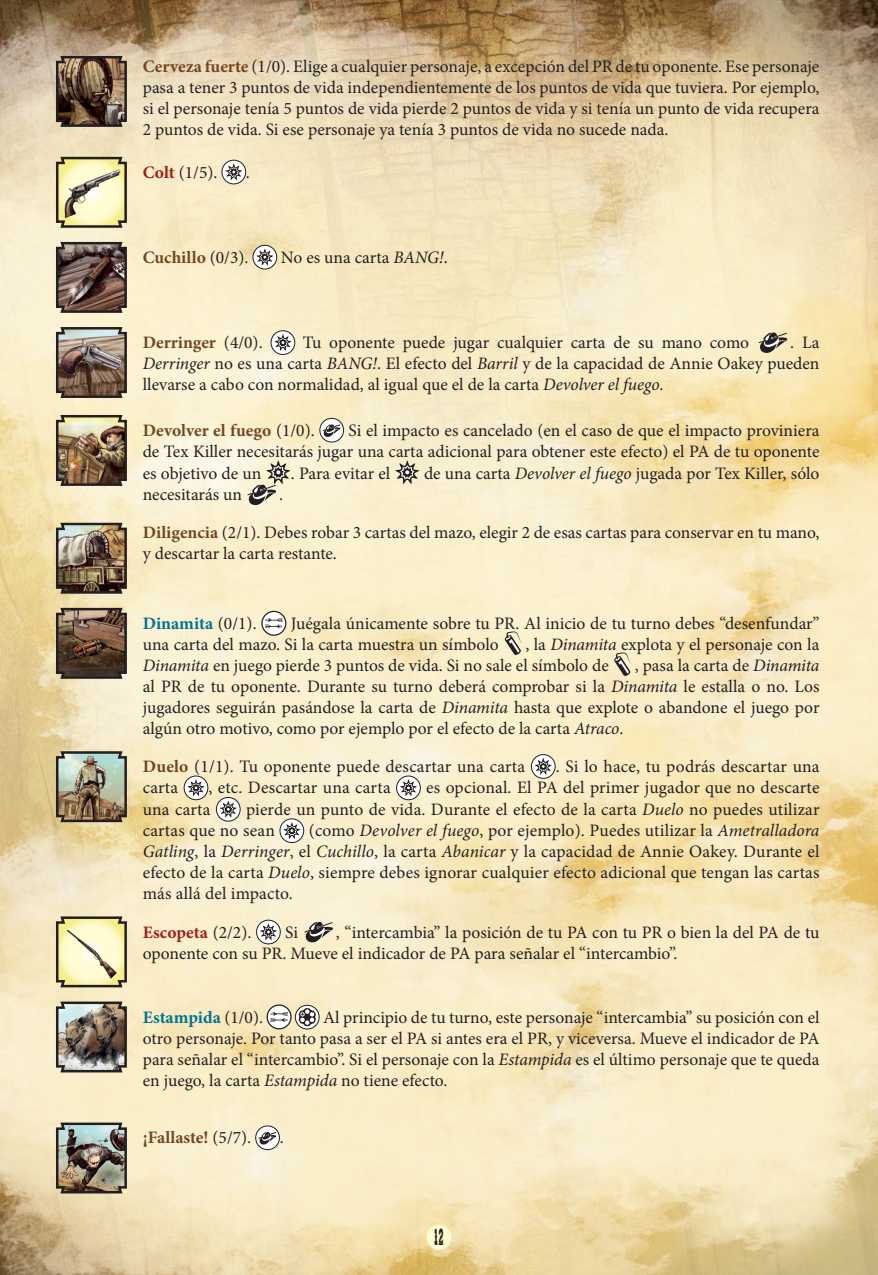
<style>
.page{position:relative;width:878px;height:1275px;background:#fff}
.page>*{position:absolute;margin:0;border:0;box-sizing:border-box;transform-origin:0 0}
.t1{font:22.5px "Saloon After";color:#231f20}
.t2{font:17.5px/21px "Minion Pro";color:#231f20;text-align:justify}
.t3{font:700 17.5px "Minion Pro";color:#724620}
.t4{font:700 17.5px "Minion Pro";color:#007292}
.t5{font:700 17.5px "Minion Pro";letter-spacing:.005em;color:#a41e15}
.s1{font-weight:700;color:#724620}
.s2{font-weight:700;color:#a41e15}
.s3{font-weight:400;color:#231f20}
.s4{font-style:italic}
</style>
<div class="page">
<img style="left:0;top:0;width:877px;height:1274px">
<img style="left:55px;top:55px;width:73px;height:73px">
<svg style="left:55px;top:155px;width:73px;height:74px;background:#cdc79e"></svg>
<svg style="left:222px;top:160px;width:23px;height:24px"></svg>
<svg style="left:225px;top:163px;width:17px;height:17px"></svg>
<div style="left:221px;top:160px;width:25px;height:24px;border:1px solid #231f20;border-radius:50%"></div>
<svg style="left:55px;top:241px;width:73px;height:73px;background:#6c5850"></svg>
<svg style="left:253px;top:245px;width:23px;height:24px"></svg>
<svg style="left:256px;top:249px;width:17px;height:16px"></svg>
<div style="left:252px;top:245px;width:25px;height:24px;border:1px solid #231f20;border-radius:50%"></div>
<img style="left:55px;top:326px;width:73px;height:73px">
<svg style="left:271px;top:331px;width:24px;height:23px"></svg>
<svg style="left:274px;top:334px;width:17px;height:17px"></svg>
<div style="left:270px;top:330px;width:25px;height:25px;border:1px solid #231f20;border-radius:50%"></div>
<svg style="left:758px;top:331px;width:32px;height:22px"></svg>
<img style="left:55px;top:413px;width:73px;height:74px">
<svg style="left:320px;top:418px;width:23px;height:24px"></svg>
<svg style="left:322px;top:423px;width:20px;height:14px"></svg>
<div style="left:319px;top:418px;width:25px;height:24px;border:1px solid #231f20;border-radius:50%"></div>
<svg style="left:395px;top:460px;width:24px;height:24px"></svg>
<svg style="left:247px;top:460px;width:43px;height:45px;background:#c7c0ac"></svg>
<img style="left:55px;top:521px;width:73px;height:74px">
<svg style="left:55px;top:606px;width:73px;height:74px;background:#6b5644"></svg>
<svg style="left:262px;top:611px;width:24px;height:24px"></svg>
<svg style="left:265px;top:618px;width:18px;height:10px"></svg>
<div style="left:261px;top:610px;width:25px;height:25px;border:1px solid #231f20;border-radius:50%"></div>
<svg style="left:504px;top:631px;width:18px;height:23px"></svg>
<svg style="left:613px;top:652px;width:19px;height:23px"></svg>
<img style="left:55px;top:749px;width:73px;height:74px">
<svg style="left:531px;top:754px;width:24px;height:24px"></svg>
<svg style="left:534px;top:757px;width:17px;height:17px"></svg>
<div style="left:531px;top:754px;width:24px;height:24px;border:1px solid #231f20;border-radius:50%"></div>
<svg style="left:184px;top:775px;width:24px;height:24px"></svg>
<svg style="left:187px;top:779px;width:17px;height:17px"></svg>
<div style="left:184px;top:775px;width:24px;height:25px;border:1px solid #231f20;border-radius:50%"></div>
<svg style="left:396px;top:775px;width:24px;height:24px"></svg>
<svg style="left:400px;top:779px;width:17px;height:17px"></svg>
<div style="left:396px;top:775px;width:24px;height:25px;border:1px solid #231f20;border-radius:50%"></div>
<svg style="left:216px;top:797px;width:24px;height:24px"></svg>
<svg style="left:220px;top:800px;width:17px;height:17px"></svg>
<div style="left:216px;top:796px;width:24px;height:25px;border:1px solid #231f20;border-radius:50%"></div>
<svg style="left:280px;top:818px;width:23px;height:24px"></svg>
<svg style="left:283px;top:822px;width:17px;height:16px"></svg>
<div style="left:279px;top:818px;width:25px;height:24px;border:1px solid #231f20;border-radius:50%"></div>
<svg style="left:55px;top:915px;width:73px;height:73px;background:#d7d1a4"></svg>
<svg style="left:256px;top:919px;width:24px;height:24px"></svg>
<svg style="left:260px;top:923px;width:17px;height:17px"></svg>
<div style="left:256px;top:919px;width:24px;height:25px;border:1px solid #231f20;border-radius:50%"></div>
<svg style="left:304px;top:920px;width:32px;height:22px"></svg>
<img style="left:55px;top:1000px;width:73px;height:73px">
<svg style="left:267px;top:1004px;width:24px;height:24px"></svg>
<svg style="left:270px;top:1011px;width:18px;height:10px"></svg>
<div style="left:266px;top:1004px;width:25px;height:25px;border:1px solid #231f20;border-radius:50%"></div>
<svg style="left:295px;top:1005px;width:24px;height:23px"></svg>
<svg style="left:298px;top:1007px;width:18px;height:18px"></svg>
<div style="left:295px;top:1004px;width:24px;height:25px;border:1px solid #231f20;border-radius:50%"></div>
<img style="left:55px;top:1121px;width:73px;height:73px">
<svg style="left:255px;top:1125px;width:24px;height:24px"></svg>
<svg style="left:258px;top:1131px;width:20px;height:13px"></svg>
<div style="left:255px;top:1125px;width:25px;height:24px;border:1px solid #231f20;border-radius:50%"></div>
<div style="left:426px;top:1224px;width:25px;height:25px;background:#fffbd3;border-radius:50%"></div>
<p class="t2" style="left:143px;top:56px;width:678px"><span class="s1">Cerveza fuerte</span> (1/0). Elige a cualquier personaje, a excepción del PR de tu oponente. Ese personaje pasa a tener 3 puntos de vida independientemente de los puntos de vida que tuviera. Por ejemplo, si el personaje tenía 5 puntos de vida pierde 2 puntos de vida y si tenía un punto de vida recupera 2 puntos de vida. Si ese personaje ya tenía 3 puntos de vida no sucede nada.</p>
<p class="t2" style="left:143px;top:162px;width:76px"><span class="s2">Colt</span> (1/5).</p>
<p class="t2" style="left:246px;top:162px;width:5px">.</p>
<p class="t3" style="left:143px;top:245px;width:107px">Cuchillo <span class="s3">(0/3).</span></p>
<p class="t2" style="left:281px;top:247px;width:168px">No es una carta <span class="s4">BANG!</span>.</p>
<p class="t3" style="left:143px;top:330px;width:121px">Derringer <span class="s3">(4/0).</span></p>
<p class="t2" style="left:303px;top:332px;width:447px">Tu oponente puede jugar cualquier carta de su mano como</p>
<p class="t2" style="left:143px;top:332px;width:678px;text-indent:647px">. La <span class="s4">Derringer</span> no es una carta <span class="s4">BANG!</span>. El efecto del <span class="s4">Barril</span> y de la capacidad de Annie Oakey pueden llevarse a cabo con normalidad, al igual que el de la carta <span class="s4">Devolver el fuego</span>.</p>
<p class="t3" style="left:143px;top:418px;width:173px">Devolver el fuego <span class="s3">(1/0).</span></p>
<p class="t2" style="left:143px;top:419px;width:678px;text-indent:206px">Si el impacto es cancelado (en el caso de que el impacto proviniera de Tex Killer necesitarás jugar una carta adicional para obtener este efecto) el PA de tu oponente es objetivo de un</p>
<p class="t2" style="left:291px;top:462px;width:101px">. Para evitar el</p>
<p class="t2" style="left:424px;top:462px;width:397px">de una carta <span class="s4">Devolver el fuego</span> jugada por Tex Killer, sólo</p>
<p class="t2" style="left:143px;top:484px;width:101px">necesitarás un</p>
<p class="t2" style="left:143px;top:475px;width:678px;line-height:38px;text-indent:136px">.<br><span class="s1">Diligencia</span> (2/1). Debes robar 3 cartas del mazo, elegir 2 de esas cartas para conservar en tu mano,</p>
<p class="t2" style="left:143px;top:543px;width:196px">y descartar la carta restante.</p>
<p class="t2" style="left:143px;top:613px;width:678px;text-indent:148px">Juégala únicamente sobre tu PR. Al inicio de tu turno debes “desenfundar” una carta del mazo. Si la carta muestra un símbolo</p>
<p class="t4" style="left:143px;top:611px;width:115px">Dinamita <span class="s3">(0/1).</span></p>
<p class="t2" style="left:143px;top:634px;width:678px;text-indent:382px">, la <span class="s4">Dinamita</span> explota y el personaje con la<br><span class="s4">Dinamita</span> en juego pierde 3 puntos de vida. Si no sale el símbolo de</p>
<p class="t2" style="left:143px;top:655px;width:678px;text-indent:492px">, pasa la carta de <span class="s4">Dinamita </span>al PR de tu oponente. Durante su turno deberá comprobar si la <span class="s4">Dinamita</span> le estalla o no. Los jugadores seguirán pasándose la carta de <span class="s4">Dinamita</span> hasta que explote o abandone el juego por algún otro motivo, como por ejemplo por el efecto de la carta <span class="s4">Atraco</span>.</p>
<p class="t2" style="left:143px;top:756px;width:384px"><span class="s1">Duelo</span> (1/1). Tu oponente puede descartar una carta</p>
<p class="t2" style="left:555px;top:756px;width:265px">. Si lo hace, tu podrás descartar una</p>
<p class="t2" style="left:143px;top:777px;width:37px">carta</p>
<p class="t2" style="left:208px;top:777px;width:184px">, etc. Descartar una carta</p>
<p class="t2" style="left:426px;top:777px;width:394px">es opcional. El PA del primer jugador que no descarte</p>
<p class="t2" style="left:143px;top:798px;width:69px">una carta</p>
<p class="t2" style="left:143px;top:798px;width:678px;text-indent:103px">pierde un punto de vida. Durante el efecto de la carta <span class="s4">Duelo</span> no puedes utilizar cartas que no sean</p>
<p class="t2" style="left:143px;top:820px;width:678px;text-indent:166px">(como <span class="s4">Devolver el fuego</span>, por ejemplo). Puedes utilizar la <span class="s4">Ametralladora Gatling</span>, la <span class="s4">Derringer</span>, el <span class="s4">Cuchillo</span>, la carta <span class="s4">Abanicar</span> y la capacidad de Annie Oakey. Durante el efecto de la carta <span class="s4">Duelo</span>, siempre debes ignorar cualquier efecto adicional que tengan las cartas más allá del impacto.</p>
<p class="t5" style="left:143px;top:919px;width:110px">Escopeta <span class="s3">(2/2).</span></p>
<p class="t2" style="left:285px;top:921px;width:14px">Si</p>
<p class="t2" style="left:143px;top:921px;width:678px;text-indent:193px">, “intercambia” la posición de tu PA con tu PR o bien la del PA de tu oponente con su PR. Mueve el indicador de PA para señalar el “intercambio”.</p>
<p class="t2" style="left:143px;top:1006px;width:678px;text-indent:180px">Al principio de tu turno, este personaje “intercambia” su posición con el otro personaje. Por tanto pasa a ser el PA si antes era el PR, y viceversa. Mueve el indicador de PA para señalar el “intercambio”. Si el personaje con la <span class="s4">Estampida</span> es el último personaje que te queda en juego, la carta <span class="s4">Estampida</span> no tiene efecto.</p>
<p class="t4" style="left:143px;top:1004px;width:122px">Estampida <span class="s3">(1/0).</span></p>
<p class="t3" style="left:143px;top:1125px;width:110px">¡Fallaste! <span class="s3">(5/7).</span></p>
<p class="t2" style="left:279px;top:1127px;width:5px">.</p>
<p class="t1" style="left:433px;top:1223px;width:12px">12</p>
</div>
